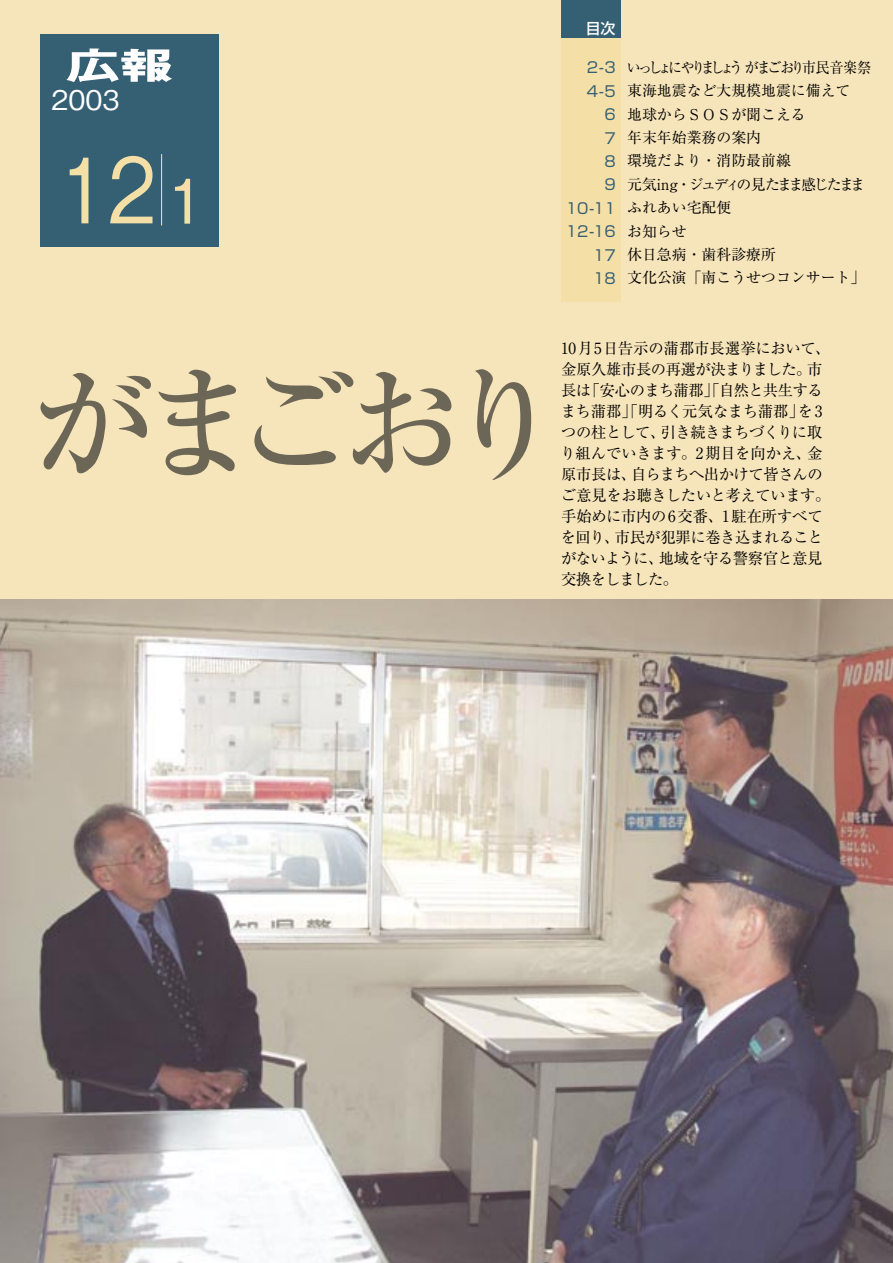
<style>
.page{position:relative;width:893px;height:1263px;background:#fff}
.page>*{position:absolute;margin:0;border:0;box-sizing:border-box;transform-origin:0 0}
.t1{font:500 123px "Ryumin Pro";letter-spacing:-.155em;color:#6c6656}
.t2{font:500 90px "Gothic BBB Pro";color:#f4dfa7;scale:.85 1}
.t3{font:500 61.5px "Gothic BBB Pro";color:#f4dfa7}
.お知らせ-本文{font:700 36px "Gothic MB101 Pro";color:#fff;scale:1.49 1}
.t4{font:500 27px "Gothic BBB Pro";color:#fff}
.t5{font:15.45px/21px "Ryumin Pro";letter-spacing:-.02em;color:#000}
.t6{font:15.45px/21px "Ryumin Pro";color:#000}
.t7{font:15.45px/21px "Ryumin Pro";letter-spacing:-.05em;color:#000}
.t8{font:15.45px "Ryumin Pro";letter-spacing:-.04em;color:#000}
.t9{font:14.85px "Ryumin Pro";color:#000}
.t10{font:14.85px "Shin Go Pro";color:#355f73}
.t11{font:14.85px "Ryumin Pro";letter-spacing:-.21em;color:#000;scale:.93 1}
.t12{font:14.85px "Ryumin Pro";letter-spacing:-.175em;color:#000}
.t13{font:500 14.85px "Shin Go Pro";color:#fff}
</style>
<div class="page">
<div style="left:0;top:0;width:893px;height:602px;background:#f6e4ba"></div>
<div style="left:561px;top:0;width:60px;height:38px;background:#355f73"></div>
<div style="left:561px;top:39px;width:60px;height:263px;background:#f4dfa7"></div>
<div style="left:40px;top:34px;width:179px;height:213px;background:#355f73"></div>
<hr style="left:161px;top:154px;width:1px;height:71px;background:#f4dfa7">
<img style="left:0;top:600px;width:893px;height:663px">
<p class="お知らせ-本文" style="left:66px;top:35px;width:73px">広報</p>
<p class="t4" style="left:51px;top:78px;width:70px">2003</p>
<p class="t2" style="left:60px;top:117px;width:115px">12</p>
<p class="t3" style="left:167px;top:151px;width:40px">1</p>
<p class="t1" style="left:31px;top:327px;width:537px">がまごおり</p>
<p class="t13" style="left:586px;top:16px;width:31px">目次</p>
<p class="t10" style="left:587px;top:56px;width:31px">2-3</p>
<p class="t10" style="left:587px;top:79px;width:31px">4-5</p>
<p class="t10" style="left:605px;top:102px;width:13px">6</p>
<p class="t10" style="left:605px;top:126px;width:13px">7</p>
<p class="t10" style="left:605px;top:149px;width:13px">8</p>
<p class="t10" style="left:605px;top:172px;width:13px">9</p>
<p class="t10" style="left:566px;top:196px;width:52px">10-11</p>
<p class="t10" style="left:566px;top:219px;width:52px">12-16</p>
<p class="t10" style="left:593px;top:243px;width:24px">17</p>
<p class="t10" style="left:593px;top:266px;width:24px">18</p>
<p class="t11" style="left:627px;top:56px;width:265px">いっしょにやりましょうがまごおり市民音楽祭</p>
<p class="t9" style="left:627px;top:79px;width:225px">東海地震など大規模地震に備えて</p>
<p class="t9" style="left:627px;top:102px;width:180px">地球からＳＯＳが聞こえる</p>
<p class="t9" style="left:627px;top:126px;width:135px">年末年始業務の案内</p>
<p class="t9" style="left:627px;top:149px;width:165px">環境だより・消防最前線</p>
<p class="t12" style="left:689px;top:172px;width:178px">ジュディの見たまま感じたまま</p>
<p class="t9" style="left:627px;top:172px;width:55px">元気ｉｎｇ</p>
<p class="t9" style="left:627px;top:196px;width:106px">ふれあい宅配便</p>
<p class="t9" style="left:627px;top:219px;width:61px">お知らせ</p>
<p class="t9" style="left:627px;top:243px;width:150px">休日急病・歯科診療所</p>
<p class="t9" style="left:627px;top:266px;width:240px">文化公演「南こうせつコンサート「</p>
<p class="t9" style="left:676px;top:172px;width:16px">・</p>
<p class="t6" style="left:807px;top:336px;width:25px;text-indent:-246px">10月5日告示の蒲郡市長選挙において、市</p>
<p class="t5" style="left:585px;top:357px;width:239px;text-indent:-24px">金原久雄市長の再選が決まりました。「安心のまち蒲郡」「自然と共生する</p>
<p class="t5" style="left:561px;top:378px;width:32px">長は</p>
<p class="t5" style="left:561px;top:399px;width:263px">まち蒲郡」「明るく元気なまち蒲郡 を」 3</p>
<p class="t8" style="left:661px;top:420px;width:163px">引き続きまちづくりに取</p>
<p class="t5" style="left:561px;top:420px;width:106px">つの柱として、</p>
<p class="t5" style="left:631px;top:441px;width:193px;text-indent:-71px">り組んでいきます。2期目を向かえ、自らまちへ出かけて皆さんの</p>
<p class="t5" style="left:807px;top:441px;width:17px">金</p>
<p class="t5" style="left:561px;top:462px;width:77px">原市長は、</p>
<p class="t5" style="left:561px;top:483px;width:271px">ご意見をお聴きしたいと考えています。</p>
<p class="t5" style="left:561px;top:504px;width:263px">手始めに市内の6交番、1駐在所すべて</p>
<p class="t5" style="left:615px;top:525px;width:210px">市民が犯罪に巻き込まれること</p>
<p class="t5" style="left:561px;top:525px;width:60px">を回り、</p>
<p class="t7" style="left:561px;top:546px;width:119px">がないように、交換をしました。</p>
<p class="t5" style="left:659px;top:546px;width:165px">地域を守る警察官と意見</p>
</div>
